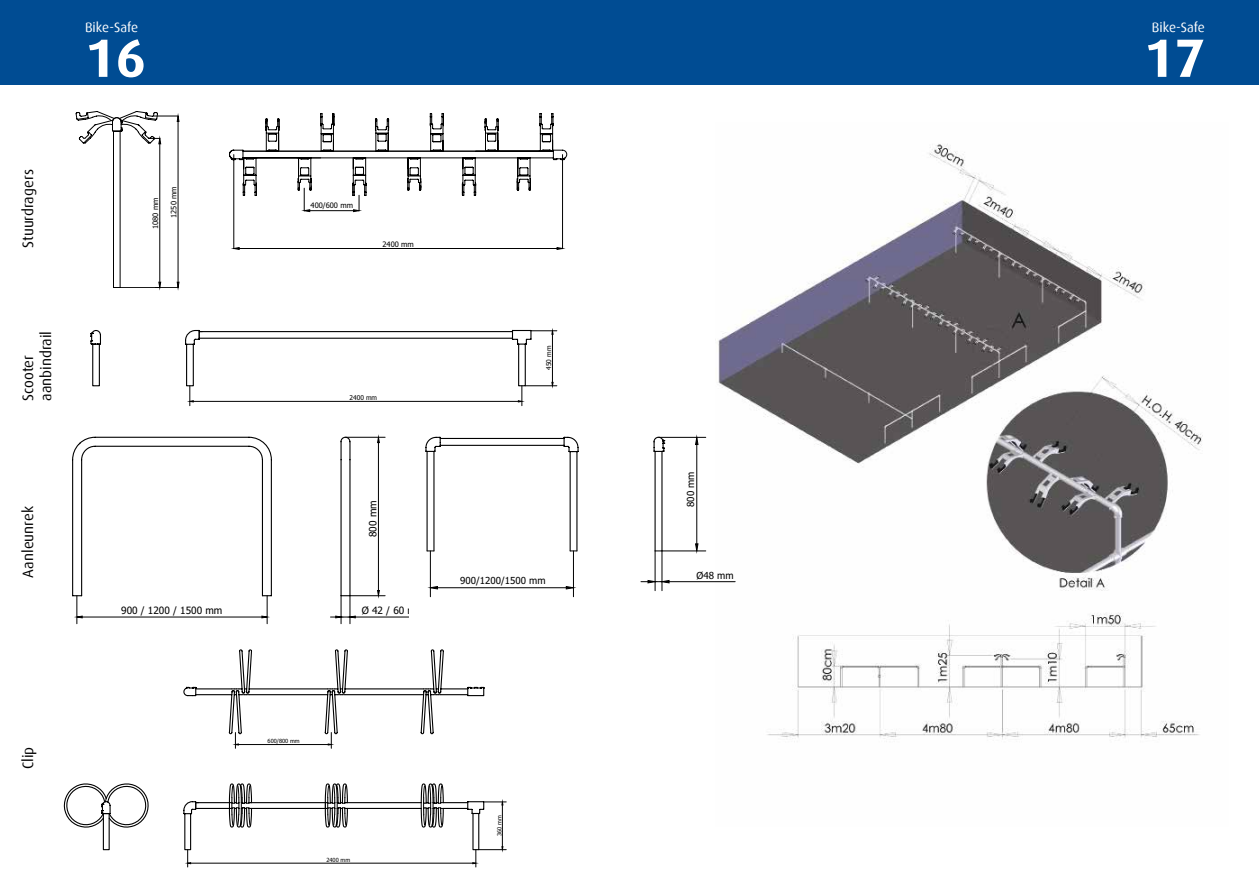
<style>
.page{position:relative;width:1259px;height:893px;background:#fff}
.page>*{position:absolute;margin:0;border:0;box-sizing:border-box;transform-origin:0 0}
.t1{font:700 54px "Dax";color:#fff}
.t2{font:15px/18px "Dax";color:#000}
.t3{font:13.5px "Dax";color:#fff}
.t4{font:10.05px "Tahoma";color:#000}
.t5{font:9.75px "Tahoma";color:#000}
.t6{font:7.5px "Tahoma";color:#000}
.t7{font:6.6px "Tahoma";color:#000}
.t8{font:5.7px "Tahoma";color:#000}
</style>
<div class="page">
<div style="left:0;top:0;width:1259px;height:85px;background:#004c93"></div>
<img style="left:715px;top:144px;width:488px;height:598px">
<svg style="left:76px;top:111px;width:487px;height:177px"></svg>
<svg style="left:90px;top:330px;width:467px;height:76px"></svg>
<hr style="left:355px;top:617px;width:53px;height:1px;background:#000">
<svg style="left:72px;top:437px;width:284px;height:187px"></svg>
<hr style="left:345px;top:437px;width:40px;height:1px;background:#000">
<hr style="left:350px;top:595px;width:35px;height:1px;background:#000">
<hr style="left:378px;top:443px;width:1px;height:147px;background:#000">
<svg style="left:377px;top:436px;width:3px;height:7px"></svg>
<svg style="left:377px;top:590px;width:3px;height:6px"></svg>
<svg style="left:64px;top:783px;width:85px;height:45px"></svg>
<div style="left:103px;top:813px;width:7px;height:37px;border:1px solid #000"></div>
<svg style="left:183px;top:649px;width:323px;height:218px"></svg>
<svg style="left:425px;top:437px;width:240px;height:115px"></svg>
<hr style="left:658px;top:437px;width:48px;height:1px;background:#000">
<hr style="left:662px;top:551px;width:44px;height:1px;background:#000">
<hr style="left:696px;top:444px;width:1px;height:100px;background:#000">
<svg style="left:695px;top:437px;width:4px;height:8px"></svg>
<svg style="left:695px;top:543px;width:4px;height:9px"></svg>
<hr style="left:430px;top:551px;width:1px;height:46px;background:#000">
<hr style="left:573px;top:551px;width:1px;height:46px;background:#000">
<hr style="left:437px;top:587px;width:129px;height:1px;background:#000">
<svg style="left:429px;top:586px;width:9px;height:4px"></svg>
<svg style="left:565px;top:586px;width:8px;height:4px"></svg>
<hr style="left:655px;top:551px;width:1px;height:40px;background:#000">
<hr style="left:661px;top:551px;width:1px;height:40px;background:#000">
<hr style="left:669px;top:581px;width:66px;height:1px;background:#000">
<svg style="left:641px;top:580px;width:29px;height:4px"></svg>
<p class="t3" style="left:85px;top:20px;width:55px">Bike-Safe</p>
<h1 class="t1" style="left:85px;top:28px;width:62px">16</h1>
<p class="t2" style="left:19px;top:248px;width:80px;rotate:-90deg">Stuurdragers</p>
<p class="t2" style="left:19px;top:401px;width:71px;rotate:-90deg">Scooter aanbindrail</p>
<p class="t6" style="left:151px;top:229px;width:33px;rotate:-90deg">1080 mm</p>
<p class="t6" style="left:169px;top:218px;width:33px;rotate:-90deg">1250 mm</p>
<p class="t6" style="left:310px;top:200px;width:44px">400/600 mm</p>
<p class="t6" style="left:382px;top:239px;width:33px">2400 mm</p>
<p class="t7" style="left:349px;top:393px;width:29px">2400 mm</p>
<p class="t7" style="left:544px;top:370px;width:25px;rotate:-90deg">450 mm</p>
<p class="t2" style="left:19px;top:578px;width:73px;rotate:-90deg">Aanleunrek</p>
<p class="t4" style="left:366px;top:537px;width:38px;rotate:-90deg">800 mm</p>
<p class="t4" style="left:121px;top:603px;width:103px">900 / 1200 / 1500 mm</p>
<p class="t4" style="left:362px;top:603px;width:64px">Ø 42 / 60 mm</p>
<p class="t5" style="left:460px;top:574px;width:87px">900/1200/1500 mm</p>
<p class="t2" style="left:19px;top:769px;width:24px;rotate:-90deg">Clip</p>
<p class="t8" style="left:267px;top:737px;width:34px">600/800 mm</p>
<p class="t8" style="left:326px;top:856px;width:25px">2400 mm</p>
<p class="t8" style="left:495px;top:836px;width:22px;rotate:-90deg">360 mm</p>
<p class="t5" style="left:684px;top:507px;width:37px;rotate:-90deg">800 mm</p>
<p class="t5" style="left:696px;top:569px;width:38px">Ø48 mm</p>
<p class="t3" style="left:1151px;top:20px;width:55px">Bike-Safe</p>
<h1 class="t1" style="left:1144px;top:28px;width:62px">17</h1>
</div>
